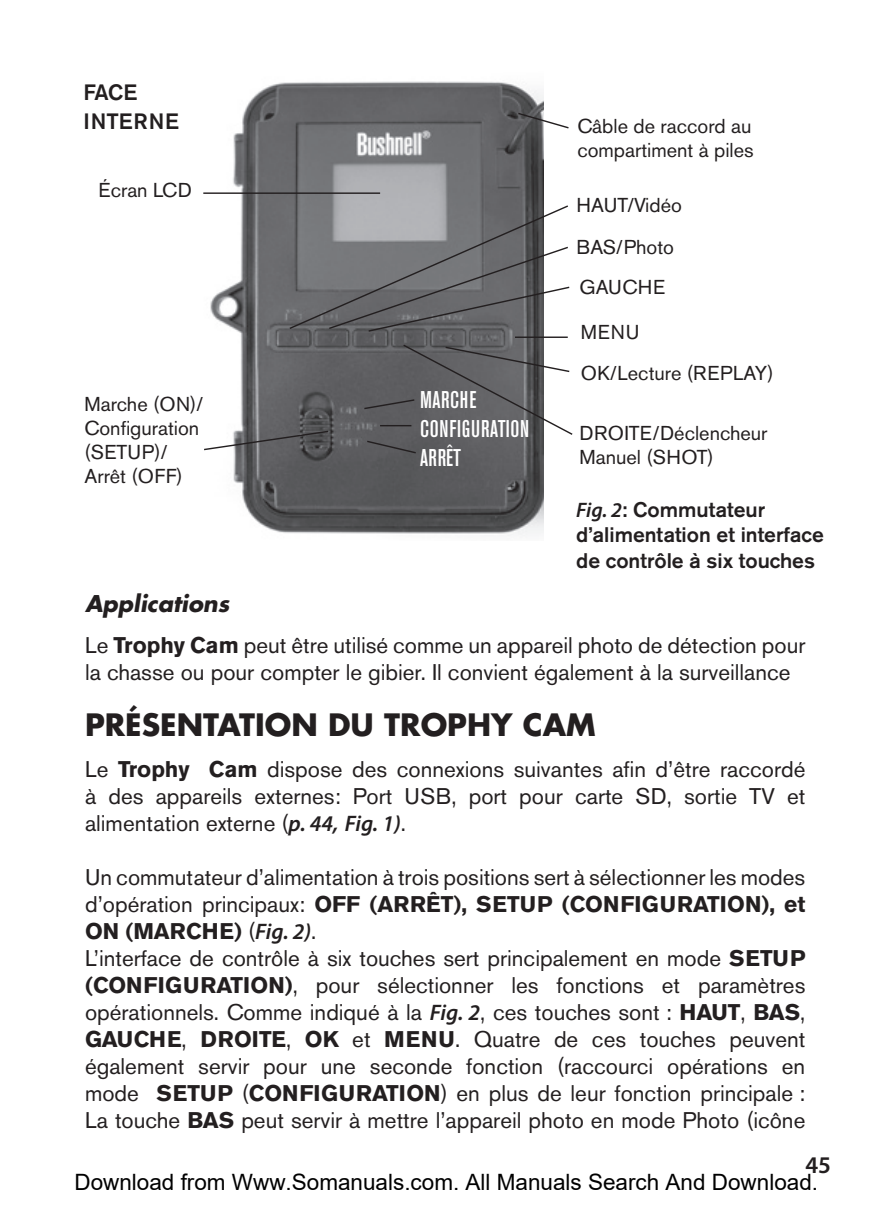
<style>
.page{position:relative;width:893px;height:1225px;background:#fff}
.page>*{position:absolute;margin:0;border:0;box-sizing:border-box;transform-origin:0 0}
.t1{font:700 30px "Futura";color:#231f20}
.t2{font:500 condensed 24px/28.8px "Akzidenz Grotesk BE";letter-spacing:.03em;color:#fff}
.t3{font:600 24px "Myriad Pro";color:#231f20}
.t4{font:22.5px/27px "Akzidenz Grotesk BE";color:#231f20}
.t5{font:22.5px "Arial";color:#000}
.t6{font:italic 700 22.5px "Futura";color:#231f20}
.t7{font:500 21.9px/28.5px "Akzidenz Grotesk BE";color:#231f20}
.t8{font:500 21px/25.2px "Akzidenz Grotesk BE";color:#231f20}
.t9{font:20.1px/24px "Akzidenz Grotesk BE";color:#231f20}
.s1{font-family:"Myriad Pro";font-weight:600;font-style:italic}
.s2{font-weight:700}
</style>
<div class="page">
<img style="left:210px;top:81px;width:333px;height:455px">
<hr style="left:203px;top:192px;width:177px;height:2px;background:#231f20">
<svg style="left:204px;top:430px;width:126px;height:21px"></svg>
<svg style="left:288px;top:204px;width:282px;height:129px;background:#7d7e81"></svg>
<hr style="left:515px;top:336px;width:53px;height:2px;background:#231f20">
<svg style="left:363px;top:343px;width:210px;height:111px;background:#6f6f71"></svg>
<svg style="left:517px;top:112px;width:52px;height:18px"></svg>
<p class="t7" style="left:83px;top:78px;width:15px">face interne</p>
<p class="t9" style="left:99px;top:178px;width:95px">Écran LCD</p>
<p class="t9" style="left:85px;top:392px;width:120px">Marche (ON)/<br>Configuration (SETUP)/<br>Arrêt (OFF)</p>
<p class="t2" style="left:420px;top:386px;width:111px">MARCHE<br>CONFIGURATION<br>ARRÊT</p>
<p class="t9" style="left:577px;top:114px;width:178px">Câble de raccord au compartiment à piles</p>
<p class="t9" style="left:577px;top:185px;width:107px;line-height:40.5px">HAUT/Vidéo<br>BAS/Photo<br>GAUCHE</p>
<p class="t9" style="left:581px;top:312px;width:194px;line-height:40.5px">MENU<br>OK/Lecture (REPLAY)</p>
<p class="t9" style="left:579px;top:421px;width:190px">DROITE/Déclencheur<br>Manuel (SHOT)</p>
<p class="t8" style="left:576px;top:497px;width:249px"><span class="s1">Fig. 2</span>: Commutateur d’alimentation et interface de contrôle à six touches</p>
<p class="t6" style="left:85px;top:589px;width:146px">Applications</p>
<p class="t4" style="left:85px;top:631px;width:722px">Le <span class="s2">Trophy Cam</span> peut être utilisé comme un appareil photo de détection pour la chasse ou pour compter le gibier. Il convient également à la surveillance</p>
<h1 class="t1" style="left:85px;top:705px;width:512px">PRÉSENTATION DU TROPHY CAM</h1>
<p class="t4" style="left:85px;top:755px;width:722px;text-align:justify">Le <span class="s2">Trophy Cam</span> dispose des connexions suivantes afin d’être raccordé à des appareils externes: Port USB, port pour carte SD, sortie TV et alimentation externe (<span class="s1">p. 44, Fig. 1)</span>.</p>
<p class="t4" style="left:85px;top:863px;width:722px">Un commutateur d’alimentation à trois positions sert à sélectionner les modes d’opération principaux: <span class="s2">OFF (ARRÊT), SETUP (CONFIGURATION), et ON (MARCHE)</span> (<span class="s1">Fig. 2)</span>.<br>L’interface de contrôle à six touches sert principalement en mode <span class="s2">SETUP (CONFIGURATION)</span>, pour sélectionner les fonctions et paramètres opérationnels. Comme indiqué à la <span class="s1">Fig. 2</span>, ces touches sont : <span class="s2">HAUT</span>, <span class="s2">BAS</span>, <span class="s2">GAUCHE</span>, <span class="s2">DROITE</span>, <span class="s2">OK</span> et <span class="s2">MENU</span>. Quatre de ces touches peuvent également servir pour une seconde fonction (raccourci opérations en mode <span class="s2">SETUP</span> (<span class="s2">CONFIGURATION</span>) en plus de leur fonction principale :<br>La touche <span class="s2">BAS</span> peut servir à mettre l’appareil photo en mode Photo (icône</p>
<p class="t3" style="left:805px;top:1149px;width:27px">45</p>
<p class="t5" style="left:74px;top:1169px;width:745px">Download from Www.Somanuals.com. All Manuals Search And Download.</p>
</div>
